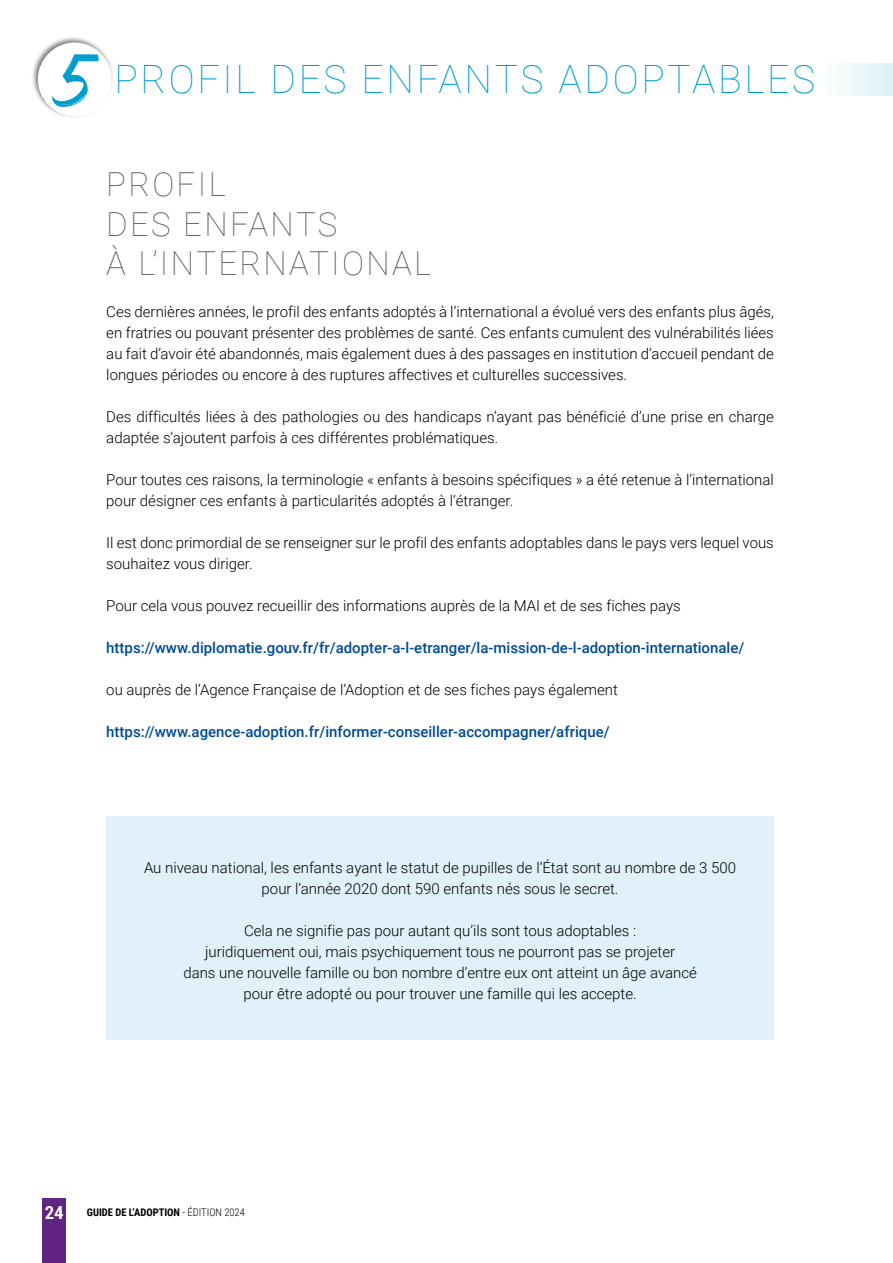
<style>
.page{position:relative;width:893px;height:1263px;background:#fff}
.page>*{position:absolute;margin:0;border:0;box-sizing:border-box;transform-origin:0 0}
.t1{font:100 39px "Roboto";letter-spacing:.07em;color:#009dce}
.t2{font:100 33px/39.6px "Roboto";letter-spacing:.07em;color:#575756}
.t3{font:700 condensed 18px "Roboto";color:#fff}
.t4{font:300 15px/21px "Roboto";color:#000}
.t5{font:500 15px "Roboto";color:#004b93}
.t6{font:700 10.5px "Roboto Condensed";color:#000}
.s1{font-family:"Mark My Words";font-weight:400;font-size:64.5px}
.s2{font-weight:300}
</style>
<div class="page">
<div style="left:43px;top:1198px;width:23px;height:65px;background:#602483"></div>
<div style="left:32px;top:36px;width:82px;height:82px;background:#000;opacity:.5"></div>
<div style="left:38px;top:43px;width:74px;height:73px;background:#fff;border-radius:50%"></div>
<div style="left:825px;top:63px;width:68px;height:33px;background:linear-gradient(to right,#fcfdfe,#ddf2f8)"></div>
<div style="left:106px;top:816px;width:668px;height:224px;background:#e0f1fa"></div>
<h1 class="t1" style="left:58px;top:52px;width:759px"><span class="s1">5</span> PROFIL DES ENFANTS ADOPTABLES</h1>
<h2 class="t2" style="left:106px;top:163px;width:326px">PROFIL<br>DES ENFANTS<br>À L’INTERNATIONAL</h2>
<p class="t4" style="left:106px;top:301px;width:669px;text-align:justify">Ces dernières années, le profil des enfants adoptés à l’international a évolué vers des enfants plus âgés, en fratries ou pouvant présenter des problèmes de santé. Ces enfants cumulent des vulnérabilités liées au fait d’avoir été abandonnés, mais également dues à des passages en institution d’accueil pendant de longues périodes ou encore à des ruptures affectives et culturelles successives.</p>
<p class="t4" style="left:106px;top:406px;width:669px">Des difficultés liées à des pathologies ou des handicaps n’ayant pas bénéficié d’une prise en charge adaptée s’ajoutent parfois à ces différentes problématiques.</p>
<p class="t4" style="left:106px;top:469px;width:669px">Pour toutes ces raisons, la terminologie « enfants à besoins spécifiques » a été retenue à l’international pour désigner ces enfants à particularités adoptés à l’étranger.</p>
<p class="t4" style="left:106px;top:532px;width:669px">Il est donc primordial de se renseigner sur le profil des enfants adoptables dans le pays vers lequel vous souhaitez vous diriger.</p>
<p class="t4" style="left:106px;top:595px;width:576px">Pour cela vous pouvez recueillir des informations auprès de la MAI et de ses fiches pays</p>
<p class="t5" style="left:106px;top:638px;width:640px">https://www.diplomatie.gouv.fr/fr/adopter-a-l-etranger/la-mission-de-l-adoption-internationale/</p>
<p class="t4" style="left:106px;top:679px;width:513px">ou auprès de l’Agence Française de l’Adoption et de ses fiches pays également</p>
<p class="t5" style="left:106px;top:722px;width:505px">https://www.agence-adoption.fr/informer-conseiller-accompagner/afrique/</p>
<p class="t4" style="left:144px;top:856px;width:594px;text-align:center">Au niveau national, les enfants ayant le statut de pupilles de l’État sont au nombre de 3 500 pour l’année 2020 dont 590 enfants nés sous le secret.</p>
<p class="t4" style="left:183px;top:919px;width:515px;text-align:center">Cela ne signifie pas pour autant qu’ils sont tous adoptables :<br>juridiquement oui, mais psychiquement tous ne pourront pas se projeter<br>dans une nouvelle famille ou bon nombre d’entre eux ont atteint un âge avancé pour être adopté ou pour trouver une famille qui les accepte.</p>
<p class="t3" style="left:45px;top:1200px;width:20px">24</p>
<p class="t6" style="left:87px;top:1205px;width:159px">GUIDE DE L’ADOPTION <span class="s2">- ÉDITION 2024</span></p>
</div>
